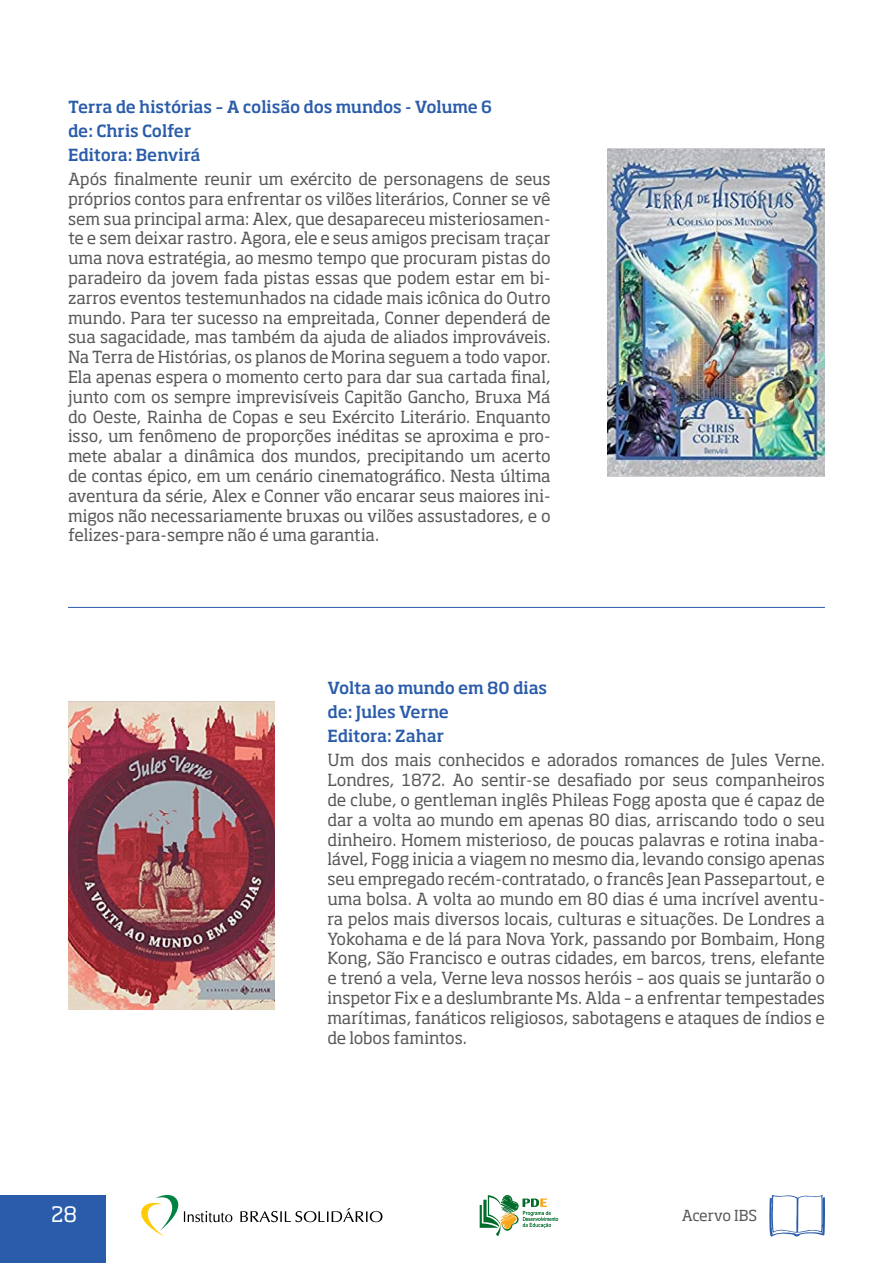
<style>
.page{position:relative;width:893px;height:1263px;background:#fff}
.page>*{position:absolute;margin:0;border:0;box-sizing:border-box;transform-origin:0 0}
.t1{font:21px "Soho Std";color:#fff}
.t2{font:16.5px/19.8px "Soho Std";letter-spacing:-.01em;color:#58595b;text-align:justify}
.t3{font:500 16.5px/24px "Soho Std";letter-spacing:-.01em;color:#2a5caa}
.t4{font:15px "Soho Std";color:#58595b}
</style>
<div class="page">
<div style="left:0;top:1195px;width:106px;height:68px;background:#2a5caa"></div>
<svg style="left:240px;top:1208px;width:142px;height:14px"></svg>
<svg style="left:141px;top:1195px;width:91px;height:42px"></svg>
<svg style="left:480px;top:1195px;width:78px;height:41px"></svg>
<svg style="left:769px;top:1195px;width:56px;height:42px"></svg>
<img style="left:607px;top:149px;width:218px;height:327px">
<hr style="left:68px;top:607px;width:757px;height:1px;background:#2a5caa">
<img style="left:68px;top:702px;width:206px;height:307px">
<p class="t3" style="left:68px;top:94px;width:425px">Terra de histórias – A colisão dos mundos - Volume 6 de: Chris Colfer<br>Editora: Benvirá</p>
<p class="t2" style="left:68px;top:169px;width:484px">Após finalmente reunir um exército de personagens de seus próprios contos para enfrentar os vilões literários, Conner se vê sem sua principal arma: Alex, que desapareceu misteriosamen&shy;te e sem deixar rastro. Agora, ele e seus amigos precisam traçar uma nova estratégia, ao mesmo tempo que procuram pistas do paradeiro da jovem fada pistas essas que podem estar em bi&shy;zarros eventos testemunhados na cidade mais icônica do Outro mundo. Para ter sucesso na empreitada, Conner dependerá de sua sagacidade, mas também da ajuda de aliados improváveis.<br>Na Terra de Histórias, os planos de Morina seguem a todo vapor.<br>Ela apenas espera o momento certo para dar sua cartada final, junto com os sempre imprevisíveis Capitão Gancho, Bruxa Má do Oeste, Rainha de Copas e seu Exército Literário. Enquanto isso, um fenômeno de proporções inéditas se aproxima e pro&shy;mete abalar a dinâmica dos mundos, precipitando um acerto de contas épico, em um cenário cinematográfico. Nesta última aventura da série, Alex e Conner vão encarar seus maiores ini&shy;migos não necessariamente bruxas ou vilões assustadores, e o felizes-para-sempre não é uma garantia.</p>
<p class="t3" style="left:327px;top:676px;width:221px">Volta ao mundo em 80 dias de: Jules Verne<br>Editora: Zahar</p>
<p class="t2" style="left:327px;top:750px;width:499px">Um dos mais conhecidos e adorados romances de Jules Verne.<br>Londres, 1872. Ao sentir-se desafiado por seus companheiros de clube, o gentleman inglês Phileas Fogg aposta que é capaz de dar a volta ao mundo em apenas 80 dias, arriscando todo o seu dinheiro. Homem misterioso, de poucas palavras e rotina inaba&shy;lável, Fogg inicia a viagem no mesmo dia, levando consigo apenas seu empregado recém-contratado, o francês Jean Passepartout, e uma bolsa. A volta ao mundo em 80 dias é uma incrível aventu&shy;ra pelos mais diversos locais, culturas e situações. De Londres a Yokohama e de lá para Nova York, passando por Bombaim, Hong Kong, São Francisco e outras cidades, em barcos, trens, elefante e trenó a vela, Verne leva nossos heróis – aos quais se juntarão o inspetor Fix e a deslumbrante Ms. Alda – a enfrentar tempestades marítimas, fanáticos religiosos, sabotagens e ataques de índios e de lobos famintos.</p>
<p class="t1" style="left:51px;top:1201px;width:28px">28</p>
<p class="t4" style="left:682px;top:1206px;width:77px">Acervo IBS</p>
</div>
